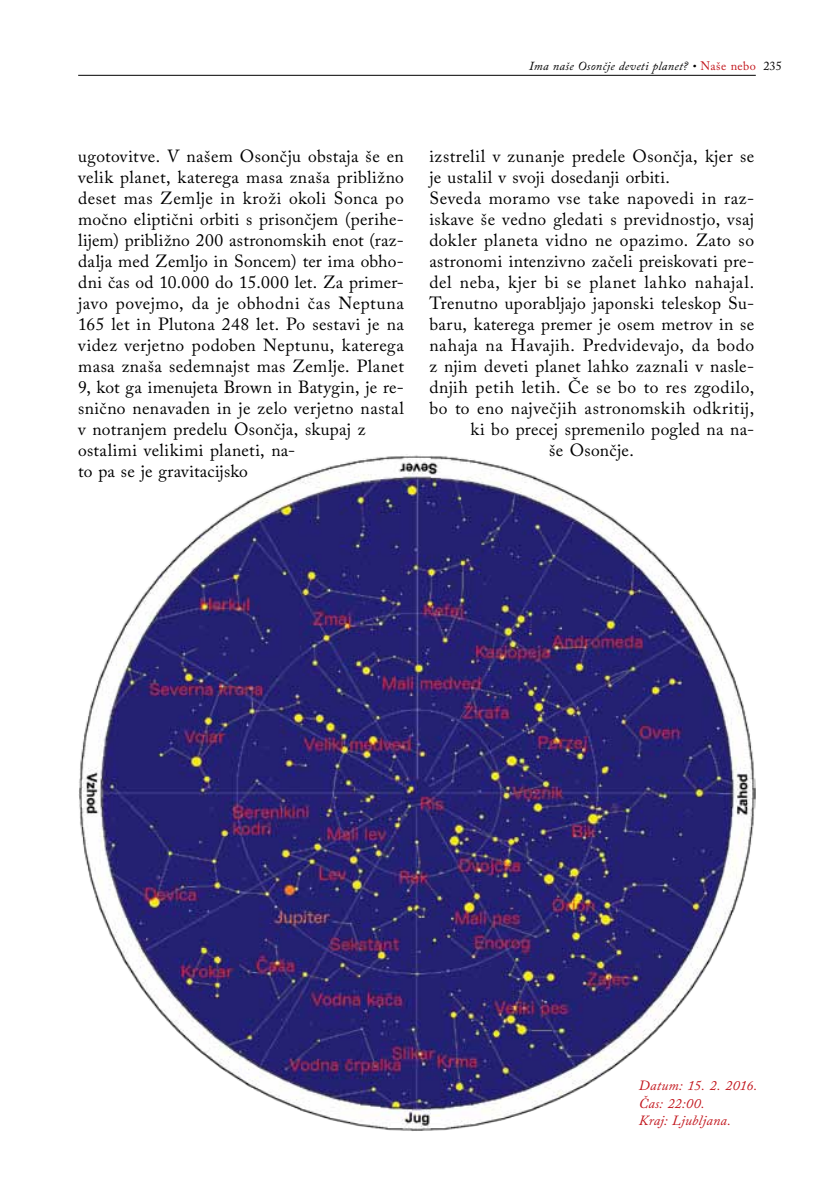
<style>
.page{position:relative;width:834px;height:1191px;background:#fff}
.page>*{position:absolute;margin:0;border:0;box-sizing:border-box;transform-origin:0 0}
.t1{font:17.5px/21px "Adobe Caslon Pro";letter-spacing:.02em;color:#000}
.t2{font:italic 14px/17.8px "Adobe Caslon Pro";letter-spacing:.02em;color:#c2151c}
.t3{font:italic 12.25px "Adobe Caslon Pro";letter-spacing:.025em;color:#000}
.s1{font-style:normal;color:#c2151c}
.s2{font-style:normal}
</style>
<div class="page">
<hr style="left:78px;top:75px;width:677px;height:1px;background:#000">
<img style="left:78px;top:454px;width:677px;height:677px;border-radius:338px">
<p class="t3" style="left:529px;top:59px;width:254px">Ima naše Osončje deveti planet? • <span class="s1">Naše nebo</span> <span class="s2">235</span></p>
<p class="t1" style="left:78px;top:145px;width:327px">ugotovitve. V našem Osončju obstaja še en velik planet, katerega masa znaša približno deset mas Zemlje in kroži okoli Sonca po močno eliptični orbiti s prisončjem (perihe&shy;lijem) približno 200 astronomskih enot (raz&shy;dalja med Zemljo in Soncem) ter ima obho&shy;dni čas od 10.000 do 15.000 let. Za primer&shy;javo povejmo, da je obhodni čas Neptuna 165 let in Plutona 248 let. Po sestavi je na videz verjetno podoben Neptunu, katerega masa znaša sedemnajst mas Zemlje. Planet 9, kot ga imenujeta Brown in Batygin, je re&shy;snično nenavaden in je zelo verjetno nastal v notranjem predelu Osončja, skupaj z ostalimi velikimi planeti, na-<br>to pa se je gravitacijsko</p>
<p class="t1" style="left:429px;top:145px;width:326px">izstrelil v zunanje predele Osončja, kjer se</p>
<p class="t1" style="left:429px;top:166px;width:242px">je ustalil v svoji dosedanji orbiti.</p>
<p class="t1" style="left:429px;top:187px;width:326px">Seveda moramo vse take napovedi in raz-</p>
<p class="t1" style="left:429px;top:208px;width:326px">iskave še vedno gledati s previdnostjo, vsaj</p>
<p class="t1" style="left:429px;top:229px;width:326px">dokler planeta vidno ne opazimo. Zato so</p>
<p class="t1" style="left:429px;top:250px;width:326px">astronomi intenzivno začeli preiskovati pre-</p>
<p class="t1" style="left:429px;top:271px;width:326px">del neba, kjer bi se planet lahko nahajal.</p>
<p class="t1" style="left:429px;top:292px;width:326px">Trenutno uporabljajo japonski teleskop Su-</p>
<p class="t1" style="left:429px;top:313px;width:326px">baru, katerega premer je osem metrov in se</p>
<p class="t1" style="left:429px;top:334px;width:326px">nahaja na Havajih. Predvidevajo, da bodo</p>
<p class="t1" style="left:429px;top:355px;width:326px">z njim deveti planet lahko zaznali v nasle-</p>
<p class="t1" style="left:429px;top:376px;width:326px">dnjih petih letih. Če se bo to res zgodilo,</p>
<p class="t1" style="left:429px;top:397px;width:326px">bo to eno največjih astronomskih odkritij,</p>
<p class="t1" style="left:470px;top:418px;width:285px">ki bo precej spremenilo pogled na na-</p>
<p class="t1" style="left:549px;top:439px;width:86px">še Osončje.</p>
<p class="t2" style="left:638px;top:1075px;width:120px">Datum: 15. 2. 2016.<br>Čas: 22:00.<br>Kraj: Ljubljana.</p>
</div>
